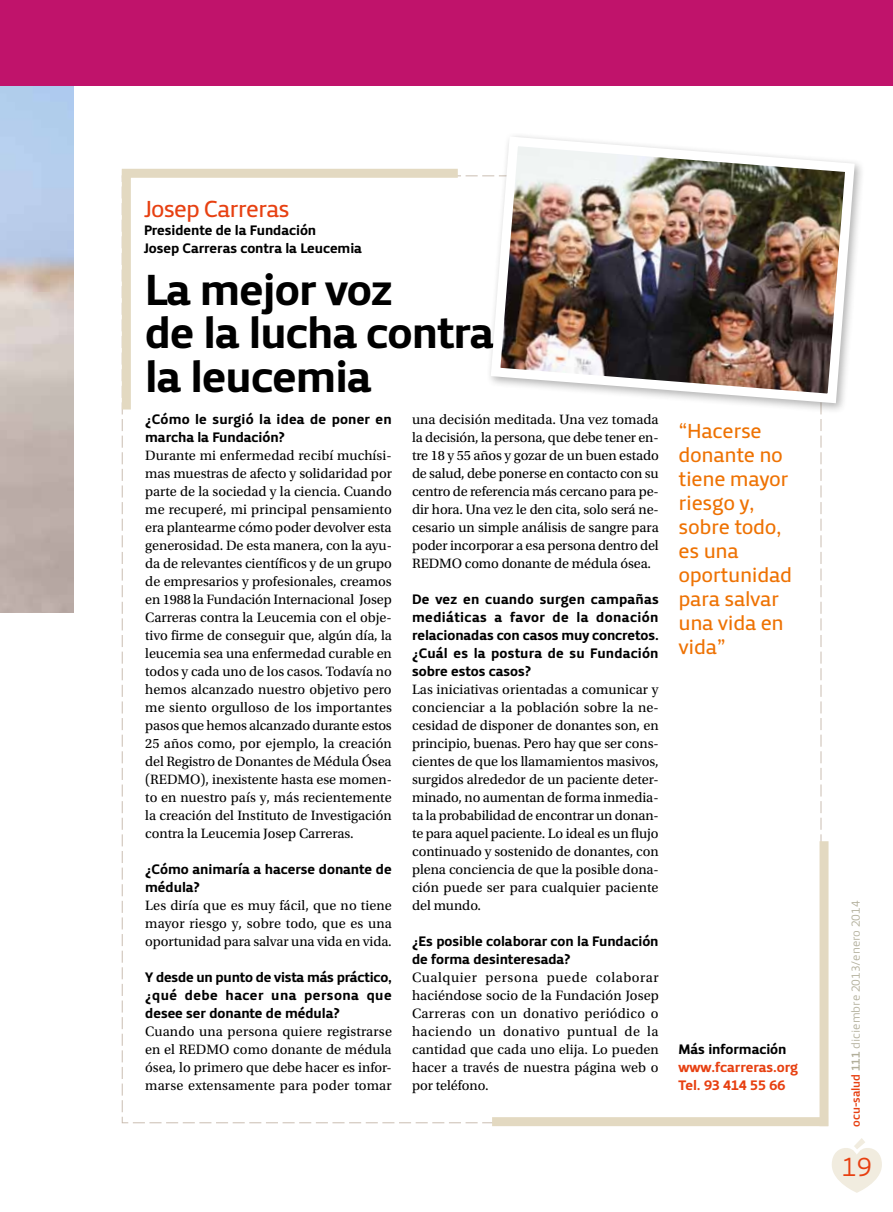
<style>
.page{position:relative;width:893px;height:1212px;background:#fff}
.page>*{position:absolute;margin:0;border:0;box-sizing:border-box;transform-origin:0 0}
.t1{font:45px/43.5px "Priva Pro Four";letter-spacing:-.02em;color:#000}
.t2{font:27px "Priva Pro One";color:#e74011}
.t3{font:24px "Priva Pro Two";letter-spacing:-.04em;color:#e74011}
.t4{font:21px/24px "Priva Pro Two";letter-spacing:-.02em;color:#ee7203}
.t5{font:14.25px/18px "Utopia Std";letter-spacing:-.005em;color:#000;text-align:justify}
.t6{font:14.25px/18px "Priva Pro Four";letter-spacing:-.005em;color:#000}
.t7{font:14.25px/18px "Priva Pro Four";letter-spacing:-.005em;color:#e74011}
.t8{font:12px "Priva Pro One";letter-spacing:-.01em;color:#b2af9b}
.s1{font-family:"Priva Pro Three";color:#e74011}
.s2{font-family:"Priva Pro Three"}
</style>
<div class="page">
<svg style="left:832px;top:1138px;width:50px;height:55px"></svg>
<img style="left:0;top:85px;width:74px;height:527px">
<div style="left:0;top:0;width:893px;height:85px;background:#c0136b"></div>
<div style="left:492px;top:1117px;width:336px;height:9px;background:#e3d9c1"></div>
<div style="left:819px;top:841px;width:9px;height:285px;background:#e3d9c1"></div>
<img style="left:486px;top:136px;width:373px;height:272px">
<div style="left:122px;top:169px;width:336px;height:9px;background:#e3d9c1"></div>
<div style="left:122px;top:169px;width:9px;height:240px;background:#e3d9c1"></div>
<h3 class="t3" style="left:144px;top:194px;width:147px">Josep Carreras</h3>
<p class="t6" style="left:144px;top:221px;width:219px">Presidente de la Fundación<br>Josep Carreras contra la Leucemia</p>
<h1 class="t1" style="left:145px;top:268px;width:351px">La mejor voz<br>de la lucha contra la leucemia</h1>
<p class="t6" style="left:145px;top:410px;width:248px">¿Cómo le surgió la idea de poner en marcha la Fundación?</p>
<p class="t5" style="left:145px;top:447px;width:248px">Durante mi enfermedad recibí muchísi&shy;mas muestras de afecto y solidaridad por parte de la sociedad y la ciencia. Cuando me recuperé, mi principal pensamiento era plantearme cómo poder devolver esta generosidad. De esta manera, con la ayu&shy;da de relevantes científicos y de un grupo de empresarios y profesionales, creamos en 1988 la Fundación Internacional Josep Carreras contra la Leucemia con el obje&shy;tivo firme de conseguir que, algún día, la leucemia sea una enfermedad curable en todos y cada uno de los casos. Todavía no hemos alcanzado nuestro objetivo pero me siento orgulloso de los importantes pasos que hemos alcanzado durante estos 25 años como, por ejemplo, la creación del Registro de Donantes de Médula Ósea (REDMO), inexistente hasta ese momen&shy;to en nuestro país y, más recientemente la creación del Instituto de Investigación contra la Leucemia Josep Carreras.</p>
<p class="t6" style="left:145px;top:860px;width:248px">¿Cómo animaría a hacerse donante de médula?</p>
<p class="t5" style="left:145px;top:897px;width:248px">Les diría que es muy fácil, que no tiene mayor riesgo y, sobre todo, que es una oportunidad para salvar una vida en vida.</p>
<p class="t6" style="left:145px;top:968px;width:248px;text-align:justify">Y desde un punto de vista más práctico, ¿qué debe hacer una persona que desee ser donante de médula?</p>
<p class="t5" style="left:145px;top:1023px;width:248px">Cuando una persona quiere registrarse en el REDMO como donante de médula ósea, lo primero que debe hacer es infor&shy;marse extensamente para poder tomar</p>
<p class="t5" style="left:412px;top:411px;width:248px">una decisión meditada. Una vez tomada la decisión, la persona, que debe tener en&shy;tre 18 y 55 años y gozar de un buen estado de salud, debe ponerse en contacto con su centro de referencia más cercano para pe&shy;dir hora. Una vez le den cita, solo será ne&shy;cesario un simple análisis de sangre para poder incorporar a esa persona dentro del REDMO como donante de médula ósea.</p>
<p class="t6" style="left:412px;top:590px;width:248px;text-align:justify">De vez en cuando surgen campañas mediáticas a favor de la donación relacionadas con casos muy concretos. ¿Cuál es la postura de su Fundación sobre estos casos?</p>
<p class="t5" style="left:412px;top:681px;width:248px">Las iniciativas orientadas a comunicar y concienciar a la población sobre la ne&shy;cesidad de disponer de donantes son, en principio, buenas. Pero hay que ser cons&shy;cientes de que los llamamientos masivos, surgidos alrededor de un paciente deter&shy;minado, no aumentan de forma inmedia&shy;ta la probabilidad de encontrar un donan&shy;te para aquel paciente. Lo ideal es un flujo continuado y sostenido de donantes, con plena conciencia de que la posible dona&shy;ción puede ser para cualquier paciente del mundo.</p>
<p class="t6" style="left:412px;top:932px;width:248px">¿Es posible colaborar con la Fundación de forma desinteresada?</p>
<p class="t5" style="left:412px;top:969px;width:248px">Cualquier persona puede colaborar haciéndose socio de la Fundación Josep Carreras con un donativo periódico o haciendo un donativo puntual de la cantidad que cada uno elija. Lo pueden hacer a través de nuestra página web o por teléfono.</p>
<h3 class="t4" style="left:679px;top:419px;width:115px">“Hacerse donante no tiene mayor riesgo y, sobre todo, es una oportunidad para salvar una vida en vida”</h3>
<p class="t6" style="left:679px;top:1040px;width:109px">Más información</p>
<p class="t7" style="left:679px;top:1058px;width:121px">www.fcarreras.org<br>Tel. 93 414 55 66</p>
<p class="t8" style="left:848px;top:1127px;width:227px;rotate:-90deg"><span class="s1">OCU-SALUD</span> <span class="s2">111</span> diciembre 2013/enero 2014</p>
<h2 class="t2" style="left:842px;top:1150px;width:32px">19</h2>
</div>
